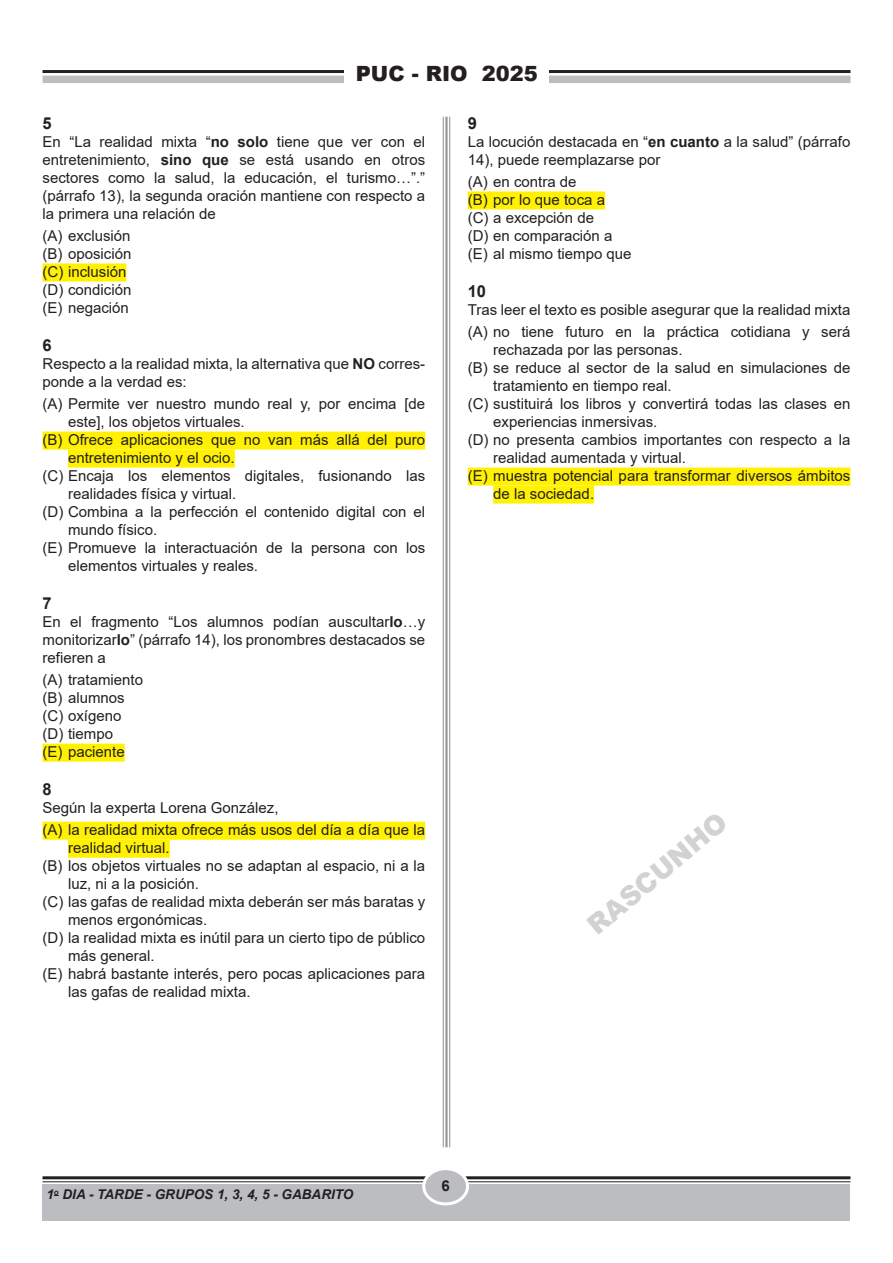
<style>
.page{position:relative;width:893px;height:1263px;background:#fff}
.page>*{position:absolute;margin:0;border:0;box-sizing:border-box;transform-origin:0 0}
.RASCUNHO_GRANDE{font:900 27px "Arial";color:#d1d2d4}
.t1{font:900 21px "Arial";color:#231f20}
.NÚMERO{font:700 16.5px "Arial";color:#231f20}
.OPÇÕES{font:15px/18px "Arial";color:#231f20}
.TEXTO{font:15px/18px "Arial";color:#231f20}
.OPÇÃO_A{font:15px/18px "Arial";color:#231f20}
.t2{font:700 15px "Arial";color:#231f20}
.t3{font:italic 700 13.5px "Arial";color:#231f20}
.s1{font-weight:700}
</style>
<div class="page">
<hr style="left:43px;top:1176px;width:807px;height:3px;background:#231f20">
<hr style="left:43px;top:1181px;width:807px;height:1px;background:#231f20">
<div style="left:43px;top:1184px;width:807px;height:36px;background:#bcbdc0"></div>
<hr style="left:449px;top:117px;width:1px;height:1030px;background:#939598">
<hr style="left:445px;top:117px;width:3px;height:1030px;background:#939598">
<hr style="left:443px;top:117px;width:1px;height:1030px;background:#939598">
<div style="left:424px;top:1169px;width:43px;height:35px;background:#bcbdc0;border-radius:50%"></div>
<div style="left:422px;top:1167px;width:47px;height:38px;border:3px solid #fff;border-radius:50%"></div>
<hr style="left:43px;top:70px;width:807px;height:3px;background:#231f20">
<div style="left:43px;top:76px;width:807px;height:7px;background:#bcbdc0"></div>
<div style="left:344px;top:43px;width:205px;height:60px;background:#fff"></div>
<div style="left:468px;top:191px;width:137px;height:18px;background:#fff101"></div>
<div style="left:468px;top:468px;width:382px;height:18px;background:#fff101"></div>
<div style="left:493px;top:486px;width:101px;height:18px;background:#fff101"></div>
<div style="left:43px;top:263px;width:83px;height:18px;background:#fff101"></div>
<div style="left:43px;top:432px;width:382px;height:18px;background:#fff101"></div>
<div style="left:68px;top:450px;width:167px;height:18px;background:#fff101"></div>
<div style="left:43px;top:744px;width:82px;height:18px;background:#fff101"></div>
<div style="left:43px;top:822px;width:382px;height:18px;background:#fff101"></div>
<div style="left:68px;top:840px;width:102px;height:18px;background:#fff101"></div>
<h2 class="t1" style="left:356px;top:59px;width:183px">PUC - RIO 2025</h2>
<p class="NÚMERO" style="left:43px;top:111px;width:11px">5</p>
<p class="TEXTO" style="left:43px;top:132px;width:384px;text-align:justify">En “La realidad mixta “<span class="s1">no solo</span> tiene que ver con el entretenimiento, <span class="s1">sino que</span> se está usando en otros sectores como la salud, la educación, el turismo…”.” (párrafo 13), la segunda oración mantiene con respecto a la primera una relación de</p>
<p class="OPÇÃO_A" style="left:43px;top:227px;width:90px">(A) exclusión</p>
<p class="OPÇÕES" style="left:43px;top:245px;width:90px">(B) oposición</p>
<p class="OPÇÕES" style="left:43px;top:263px;width:85px">(C) inclusión</p>
<p class="OPÇÕES" style="left:43px;top:281px;width:90px">(D) condición</p>
<p class="OPÇÕES" style="left:43px;top:299px;width:88px">(E) negación</p>
<p class="NÚMERO" style="left:43px;top:333px;width:11px">6</p>
<p class="TEXTO" style="left:43px;top:354px;width:384px">Respecto a la realidad mixta, la alternativa que <span class="s1">NO</span> corres&shy;ponde a la verdad es:</p>
<p class="OPÇÃO_A" style="left:68px;top:395px;width:359px;text-indent:-26px">(A) Permite ver nuestro mundo real y, por encima [de este], los objetos virtuales.</p>
<p class="OPÇÕES" style="left:68px;top:431px;width:359px;text-indent:-26px">(B) Ofrece aplicaciones que no van más allá del puro entretenimiento y el ocio.</p>
<p class="OPÇÕES" style="left:68px;top:467px;width:359px;text-indent:-26px">(C) Encaja los elementos digitales, fusionando las realidades física y virtual.</p>
<p class="OPÇÕES" style="left:68px;top:503px;width:359px;text-indent:-26px">(D) Combina a la perfección el contenido digital con el mundo físico.</p>
<p class="OPÇÕES" style="left:68px;top:539px;width:359px;text-indent:-26px">(E) Promueve la interactuación de la persona con los elementos virtuales y reales.</p>
<p class="NÚMERO" style="left:43px;top:591px;width:11px">7</p>
<p class="TEXTO" style="left:43px;top:612px;width:384px;text-align:justify">En el fragmento “Los alumnos podían auscultar<span class="s1">lo</span>…y monitorizar<span class="s1">lo</span>” (párrafo 14), los pronombres destacados se refieren a</p>
<p class="OPÇÃO_A" style="left:43px;top:671px;width:102px">(A) tratamiento</p>
<p class="OPÇÕES" style="left:43px;top:689px;width:84px">(B) alumnos</p>
<p class="OPÇÕES" style="left:43px;top:707px;width:80px">(C) oxígeno</p>
<p class="OPÇÕES" style="left:43px;top:725px;width:72px">(D) tiempo</p>
<p class="OPÇÕES" style="left:43px;top:743px;width:84px">(E) paciente</p>
<p class="NÚMERO" style="left:43px;top:777px;width:11px">8</p>
<p class="TEXTO" style="left:43px;top:798px;width:237px">Según la experta Lorena González,</p>
<p class="OPÇÃO_A" style="left:68px;top:821px;width:359px;text-indent:-26px">(A) la realidad mixta ofrece más usos del día a día que la realidad virtual.</p>
<p class="OPÇÕES" style="left:68px;top:857px;width:359px;text-indent:-26px">(B) los objetos virtuales no se adaptan al espacio, ni a la luz, ni a la posición.</p>
<p class="OPÇÕES" style="left:68px;top:893px;width:359px;text-indent:-26px">(C) las gafas de realidad mixta deberán ser más baratas y menos ergonómicas.</p>
<p class="OPÇÕES" style="left:68px;top:929px;width:359px;text-indent:-26px">(D) la realidad mixta es inútil para un cierto tipo de público más general.</p>
<p class="OPÇÕES" style="left:68px;top:965px;width:359px;text-indent:-26px">(E) habrá bastante interés, pero pocas aplicaciones para las gafas de realidad mixta.</p>
<p class="NÚMERO" style="left:468px;top:111px;width:11px">9</p>
<p class="TEXTO" style="left:468px;top:132px;width:384px">La locución destacada en “<span class="s1">en cuanto</span> a la salud” (párrafo<br>14), puede reemplazarse por</p>
<p class="OPÇÃO_A" style="left:468px;top:173px;width:110px">(A) en contra de</p>
<p class="OPÇÕES" style="left:468px;top:191px;width:139px">(B) por lo que toca a</p>
<p class="OPÇÕES" style="left:468px;top:209px;width:128px">(C) a excepción de</p>
<p class="OPÇÕES" style="left:468px;top:227px;width:146px">(D) en comparación a</p>
<p class="OPÇÕES" style="left:468px;top:245px;width:165px">(E) al mismo tiempo que</p>
<p class="NÚMERO" style="left:468px;top:279px;width:20px">10</p>
<p class="TEXTO" style="left:468px;top:300px;width:384px">Tras leer el texto es posible asegurar que la realidad mixta</p>
<p class="OPÇÃO_A" style="left:493px;top:323px;width:359px;text-indent:-26px">(A) no tiene futuro en la práctica cotidiana y será rechazada por las personas.</p>
<p class="OPÇÕES" style="left:493px;top:359px;width:359px;text-indent:-26px">(B) se reduce al sector de la salud en simulaciones de tratamiento en tiempo real.</p>
<p class="OPÇÕES" style="left:493px;top:395px;width:359px;text-indent:-26px">(C) sustituirá los libros y convertirá todas las clases en experiencias inmersivas.</p>
<p class="OPÇÕES" style="left:493px;top:431px;width:359px;text-indent:-26px">(D) no presenta cambios importantes con respecto a la realidad aumentada y virtual.</p>
<p class="OPÇÕES" style="left:493px;top:467px;width:359px;text-indent:-26px">(E) muestra potencial para transformar diversos ámbitos de la sociedad.</p>
<p class="RASCUNHO_GRANDE" style="left:578px;top:914px;width:174px;rotate:-40deg">RASCUNHO</p>
<p class="t3" style="left:46px;top:1185px;width:308px">1<sup>o</sup> DIA - TARDE - GRUPOS 1, 3, 4, 5 - GABARITO</p>
<p class="t2" style="left:441px;top:1175px;width:10px">6</p>
</div>
